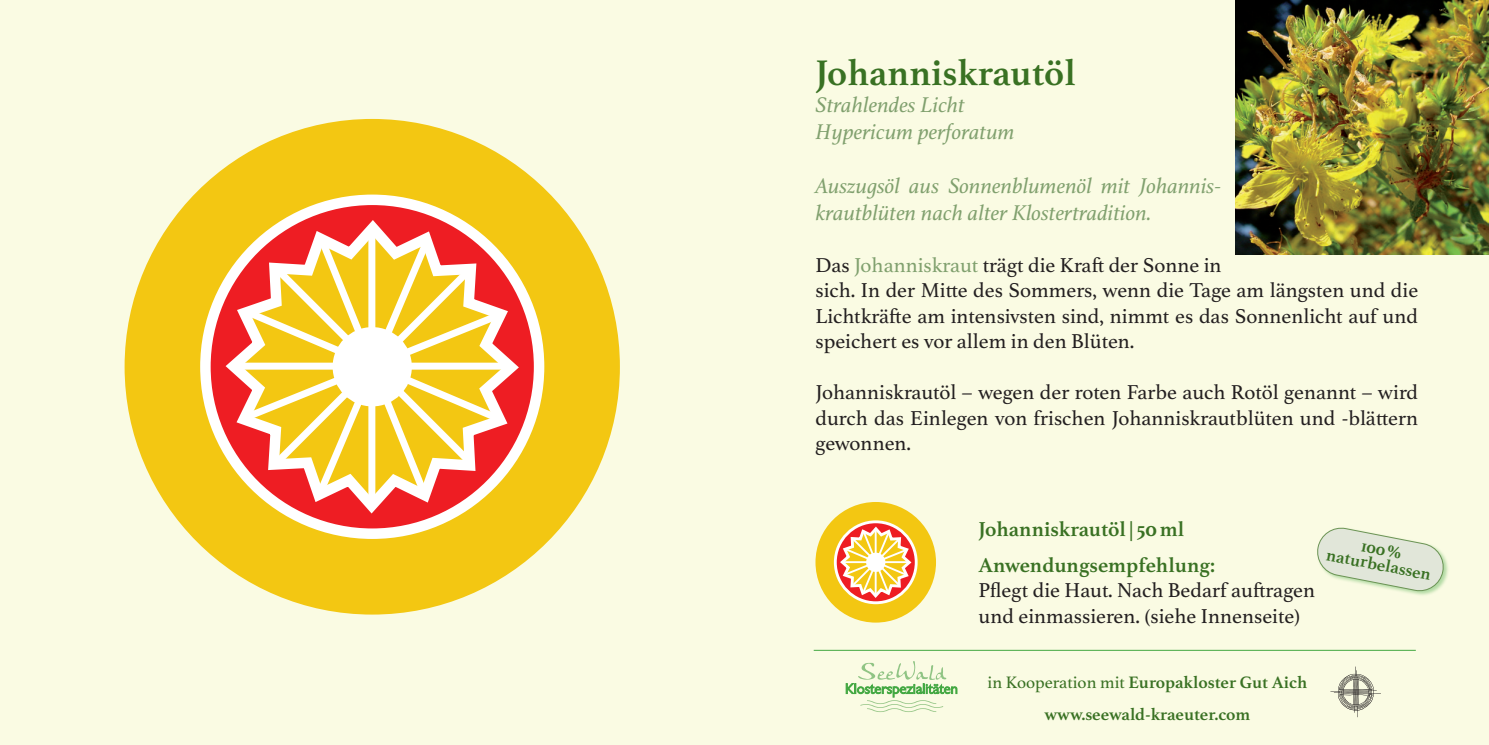
<style>
.page{position:relative;width:1489px;height:745px;background:#fff}
.page>*{position:absolute;margin:0;border:0;box-sizing:border-box;transform-origin:0 0}
.t1{font:700 37.5px "Athelas";color:#397123}
.t2{font:italic 22.5px/27px "Athelas";color:#80a06e}
.t3{font:21.25px/25.5px "Athelas";color:#231f20}
.t4{font:700 21.25px/35.5px "Athelas";color:#397123}
.t5{font:700 17.5px/32.5px "Athelas";color:#397123;text-align:center}
.s1{color:#80a06e}
.s2{font-weight:400}
</style>
<div class="page">
<div style="left:0;top:0;width:1488px;height:744px;background:#fafbe3"></div>
<hr style="left:813px;top:649px;width:602px;height:1px;background:#43a842">
<div style="left:125px;top:119px;width:495px;height:495px;background:#f3c712;border-radius:50%"></div>
<svg style="left:205px;top:200px;width:334px;height:333px;background:#f46e72"></svg>
<div style="left:200px;top:194px;width:344px;height:344px;border:10px solid #fff;border-radius:50%"></div>
<svg style="left:218px;top:213px;width:308px;height:308px"></svg>
<div style="left:368px;top:226px;width:7px;height:274px;background:#fff"></div>
<div style="left:235px;top:362px;width:273px;height:7px;background:#fff"></div>
<svg style="left:236px;top:228px;width:272px;height:272px"></svg>
<div style="left:332px;top:327px;width:80px;height:79px;background:#fff;border-radius:50%"></div>
<div style="left:815px;top:501px;width:121px;height:121px;background:#f3c712;border-radius:50%"></div>
<div style="left:833px;top:520px;width:84px;height:83px;border:3px solid #fff;border-radius:50%"></div>
<svg style="left:837px;top:524px;width:76px;height:75px"></svg>
<div style="left:866px;top:552px;width:19px;height:19px;background:#fff;border-radius:50%"></div>
<img style="left:1235px;top:0;width:253px;height:254px">
<div style="left:1316px;top:527px;width:132px;height:69px;background:#43a842;opacity:.4"></div>
<svg style="left:1316px;top:527px;width:129px;height:66px"></svg>
<svg style="left:846px;top:661px;width:111px;height:50px"></svg>
<svg style="left:1330px;top:666px;width:50px;height:50px"></svg>
<h1 class="t1" style="left:815px;top:51px;width:262px">Johanniskrautöl</h1>
<p class="t2" style="left:815px;top:93px;width:201px">Strahlendes Licht<br>Hypericum perforatum</p>
<p class="t2" style="left:815px;top:174px;width:407px">Auszugsöl aus Sonnenblumenöl mit Johannis&shy;krautblüten nach alter Klostertradition.</p>
<p class="t3" style="left:815px;top:253px;width:604px">Das <span class="s1">Johanniskraut</span> trägt die Kraft der Sonne in<br>sich. In der Mitte des Sommers, wenn die Tage am längsten und die Lichtkräfte am intensivsten sind, nimmt es das Sonnenlicht auf und speichert es vor allem in den Blüten.</p>
<p class="t3" style="left:815px;top:380px;width:604px;text-align:justify">Johanniskrautöl – wegen der roten Farbe auch Rotöl genannt – wird durch das Einlegen von frischen Johanniskrautblüten und -blättern gewonnen.</p>
<p class="t4" style="left:978px;top:512px;width:238px">Johanniskrautöl| 50ml<br>Anwendungsempfehlung:</p>
<p class="t3" style="left:978px;top:578px;width:338px">Pflegt die Haut. Nach Bedarf auftragen und einmassieren. (siehe Innenseite)</p>
<p class="t5" style="left:1364px;top:530px;width:43px;rotate:11deg">100%</p>
<p class="t5" style="left:1329px;top:538px;width:108px;rotate:11deg">naturbelassen</p>
<p class="t5" style="left:987px;top:666px;width:321px"><span class="s2">in Kooperation mit</span> Europakloster Gut Aich www.seewald-kraeuter.com</p>
</div>
